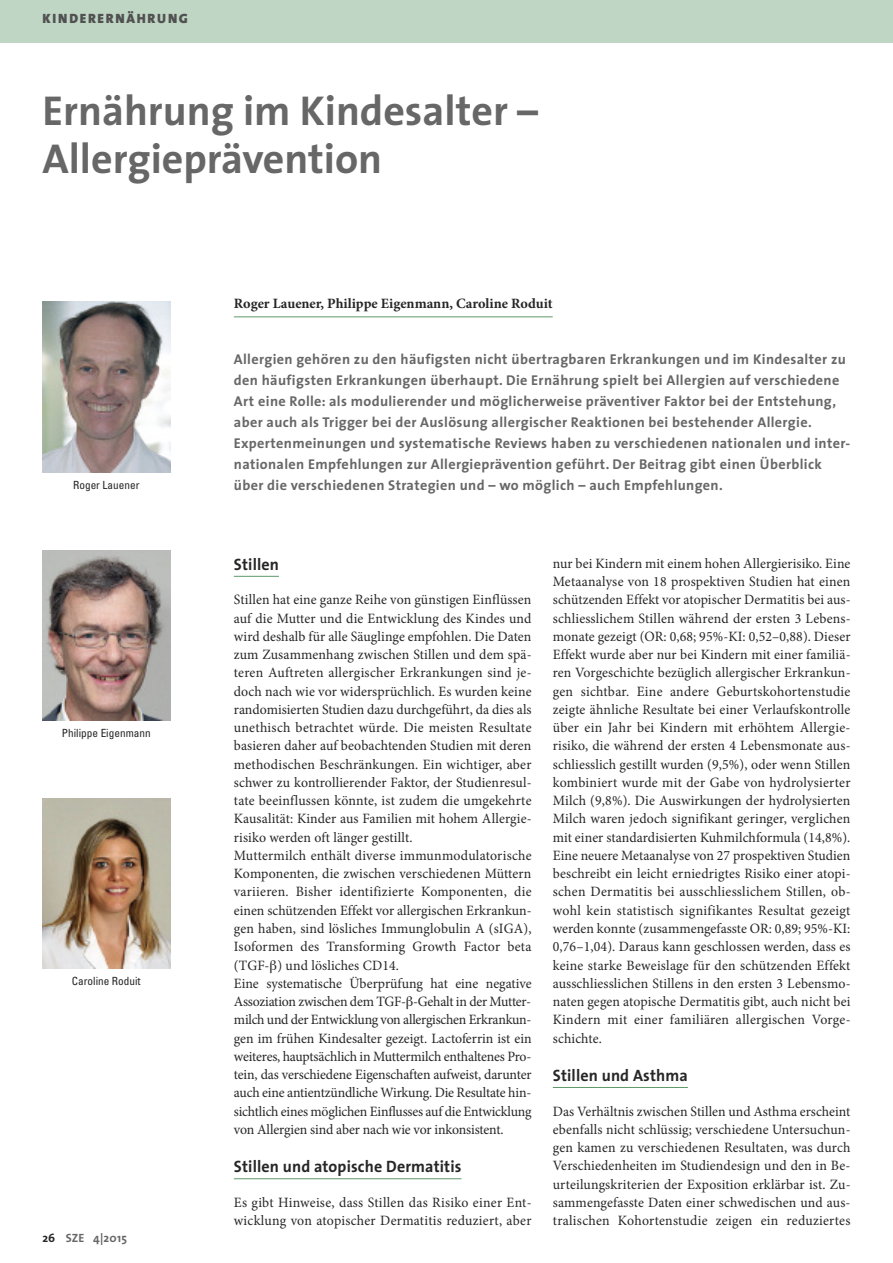
<style>
.page{position:relative;width:893px;height:1263px;background:#fff}
.page>*{position:absolute;margin:0;border:0;box-sizing:border-box;transform-origin:0 0}
.t1{font:700 42px/48px "The Sans";color:#686768}
.t2{font:700 16.5px "The Sans";letter-spacing:.01em;color:#272627}
.t3{font:14.25px/18.3px "Minion Pro";letter-spacing:.005em;color:#272627}
.t4{font:700 14.25px/21px "The Sans";letter-spacing:.025em;color:#686768}
.t5{font:700 14.25px "Minion Pro";color:#272627}
.t6{font:900 13.5px "The Sans";letter-spacing:.125em;color:#525152}
.t7{font:700 12px "The Sans";letter-spacing:.02em;color:#686768}
.t8{font:condensed 11.25px "Univers";color:#272627}
.s1{color:#272627}
</style>
<div class="page">
<div style="left:0;top:0;width:893px;height:43px;background:#bed6c3"></div>
<hr style="left:234px;top:576px;width:45px;height:1px;background:#5e9969">
<hr style="left:234px;top:1178px;width:227px;height:1px;background:#5e9969">
<hr style="left:553px;top:1087px;width:135px;height:1px;background:#5e9969">
<hr style="left:234px;top:316px;width:319px;height:1px;background:#5e9969">
<img style="left:43px;top:550px;width:127px;height:170px">
<img style="left:43px;top:798px;width:127px;height:170px">
<img style="left:43px;top:302px;width:127px;height:170px">
<p class="t6" style="left:43px;top:13px;width:147px">KINDERERNÄHRUNG</p>
<h1 class="t1" style="left:43px;top:91px;width:497px">Ernährung im Kindesalter –<br>Allergieprävention</h1>
<p class="t8" style="left:73px;top:481px;width:68px">Roger Lauener</p>
<p class="t8" style="left:62px;top:729px;width:90px">Philippe Eigenmann</p>
<p class="t8" style="left:72px;top:977px;width:70px">Caroline Roduit</p>
<p class="t7" style="left:43px;top:1233px;width:86px"><span class="s1">26</span> SZE 4|2015</p>
<p class="t5" style="left:234px;top:298px;width:320px">Roger Lauener, Philippe Eigenmann, Caroline Roduit</p>
<p class="t4" style="left:234px;top:350px;width:618px">Allergien gehören zu den häufigsten nicht übertragbaren Erkrankungen und im Kindesalter zu den häufigsten Erkrankungen überhaupt. Die Ernährung spielt bei Allergien auf verschiedene Art eine Rolle: als modulierender und möglicherweise präventiver Faktor bei der Entstehung, aber auch als Trigger bei der Auslösung allergischer Reaktionen bei bestehender Allergie.<br>Expertenmeinungen und systematische Reviews haben zu verschiedenen nationalen und inter&shy;nationalen Empfehlungen zur Allergieprävention geführt. Der Beitrag gibt einen Überblick über die verschiedenen Strategien und – wo möglich – auch Empfehlungen.</p>
<p class="t2" style="left:234px;top:558px;width:47px">Stillen</p>
<p class="t3" style="left:234px;top:592px;width:299px">Stillen hat eine ganze Reihe von günstigen Einflüssen auf die Mutter und die Entwicklung des Kindes und wird deshalb für alle Säuglinge empfohlen. Die Daten zum Zusammenhang zwischen Stillen und dem spä&shy;teren Auftreten allergischer Erkrankungen sind je&shy;doch nach wie vor widersprüchlich. Es wurden keine randomisierten Studien dazu durchgeführt, da dies als unethisch betrachtet würde. Die meisten Resultate basieren daher auf beobachtenden Studien mit deren methodischen Beschränkungen. Ein wichtiger, aber schwer zu kontrollierender Faktor, der Studienresul&shy;tate beeinflussen könnte, ist zudem die umgekehrte Kausalität: Kinder aus Familien mit hohem Allergie&shy;risiko werden oft länger gestillt.<br>Muttermilch enthält diverse immunmodulatorische Komponenten, die zwischen verschiedenen Müttern variieren. Bisher identifizierte Komponenten, die einen schützenden Effekt vor allergischen Erkrankun&shy;gen haben, sind lösliches Immunglobulin A (sIGA), Isoformen des Transforming Growth Factor beta (TGF- ) und lösliches CD14.<br>Eine systematische Überprüfung hat eine negative Assoziation zwischen dem TGF- -Gehalt in der Mutter&shy;milch und der Entwicklung von allergischen Erkrankun&shy;gen im frühen Kindesalter gezeigt. Lactoferrin ist ein weiteres, hauptsächlich in Muttermilch enthaltenes Pro&shy;tein, das verschiedene Eigenschaften aufweist, darunter auch eine antientzündliche Wirkung. Die Resultate hin&shy;sichtlich eines möglichen Einflusses auf die Entwicklung von Allergien sind aber nach wie vor inkonsistent.</p>
<p class="t2" style="left:234px;top:1160px;width:229px">Stillen und atopische Dermatitis</p>
<p class="t3" style="left:234px;top:1194px;width:299px">Es gibt Hinweise, dass Stillen das Risiko einer Ent&shy;wicklung von atopischer Dermatitis reduziert, aber</p>
<p class="t3" style="left:553px;top:555px;width:299px;text-align:justify">nur bei Kindern mit einem hohen Allergierisiko. Eine Metaanalyse von 18 prospektiven Studien hat einen schützenden Effekt vor atopischer Dermatitis bei aus&shy;schliesslichem Stillen während der ersten 3 Lebens&shy;monate gezeigt (OR: 0,68; 95%-KI: 0,52–0,88). Dieser Effekt wurde aber nur bei Kindern mit einer familiä&shy;ren Vorgeschichte bezüglich allergischer Erkrankun&shy;gen sichtbar. Eine andere Geburtskohortenstudie zeigte ähnliche Resultate bei einer Verlaufskontrolle über ein Jahr bei Kindern mit erhöhtem Allergie&shy;risiko, die während der ersten 4 Lebensmonate aus&shy;schliesslich gestillt wurden (9,5%), oder wenn Stillen kombiniert wurde mit der Gabe von hydrolysierter Milch (9,8%). Die Auswirkungen der hydrolysierten Milch waren jedoch signifikant geringer, verglichen mit einer standardisierten Kuhmilchformula (14,8%).<br>Eine neuere Metaanalyse von 27 prospektiven Studien beschreibt ein leicht erniedrigtes Risiko einer atopi&shy;schen Dermatitis bei ausschliesslichem Stillen, ob&shy;wohl kein statistisch signifikantes Resultat gezeigt werden konnte (zusammengefasste OR: 0,89; 95%-KI:<br>0,76–1,04). Daraus kann geschlossen werden, dass es keine starke Beweislage für den schützenden Effekt ausschliesslichen Stillens in den ersten 3 Lebensmo&shy;naten gegen atopische Dermatitis gibt, auch nicht bei Kindern mit einer familiären allergischen Vorge&shy;schichte.</p>
<p class="t2" style="left:553px;top:1069px;width:137px">Stillen und Asthma</p>
<p class="t3" style="left:553px;top:1103px;width:299px;text-align:justify">Das Verhältnis zwischen Stillen und Asthma erscheint ebenfalls nicht schlüssig; verschiedene Untersuchun&shy;gen kamen zu verschiedenen Resultaten, was durch Verschiedenheiten im Studiendesign und den in Be&shy;urteilungskriterien der Exposition erklärbar ist. Zu&shy;sammengefasste Daten einer schwedischen und aus&shy;tralischen Kohortenstudie zeigen ein reduziertes</p>
</div>
